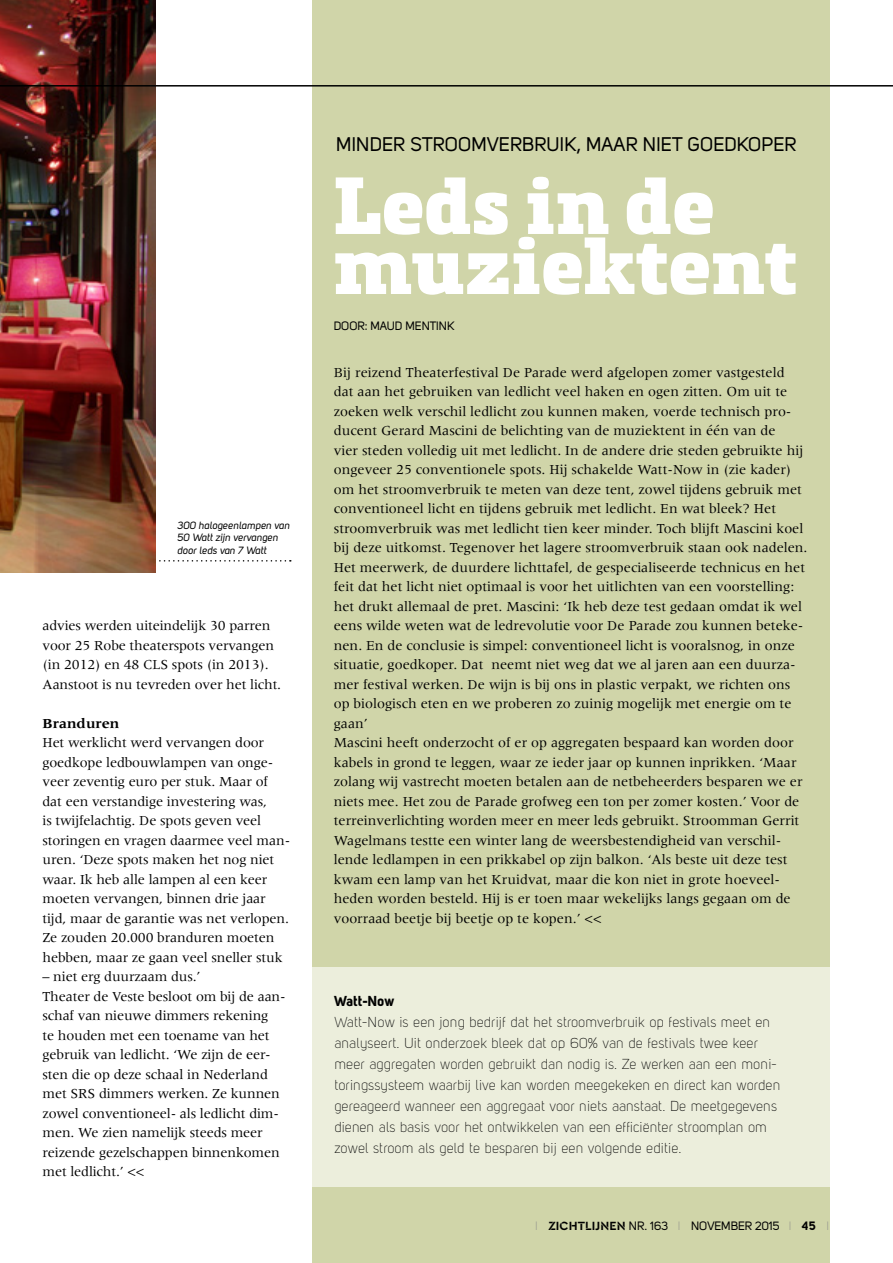
<style>
.page{position:relative;width:893px;height:1263px;background:#fff}
.page>*{position:absolute;margin:0;border:0;box-sizing:border-box;transform-origin:0 0}
.t1{font:900 79.5px/60px "Metronic Slab Pro";color:#fff}
.t2{font:19.5px "Uni Sans Regular";color:#000}
.t3{font:14.25px/19.5px "Meridien";color:#000}
.t4{font:14.25px/21px "Uni Sans Light";letter-spacing:.01em;color:#000}
.t5{font:700 14.25px "Meridien";color:#000}
.t6{font:14.25px "Uni Sans Bold";color:#000}
.t7{font:12px "Uni Sans Regular";letter-spacing:-.01em;color:#000}
.t8{font:10.5px/12.6px "Uni Sans Regular Italic";color:#000}
.s1{font-family:"Uni Sans Light";color:#878787}
.s2{font-family:"Cera Stencil PRO";font-weight:700;font-size:12.45px}
.s3{font-family:"Uni Sans Bold"}
</style>
<div class="page">
<svg style="left:159px;top:560px;width:132px;height:2px"></svg>
<div style="left:312px;top:0;width:517px;height:1263px;background:#d0d5a9"></div>
<img style="left:0;top:0;width:156px;height:572px">
<hr style="left:0;top:85px;width:893px;height:2px;background:#000">
<div style="left:312px;top:967px;width:517px;height:219px;background:#eceedc"></div>
<p class="t8" style="left:177px;top:519px;width:114px">300 halogeenlampen van<br>50 Watt zijn vervangen door leds van 7 Watt</p>
<p class="t3" style="left:43px;top:616px;width:240px">advies werden uiteindelijk 30 parren voor 25 Robe theaterspots vervangen (in 2012) en 48 CLS spots (in 2013).<br>Aanstoot is nu tevreden over het licht.</p>
<p class="t5" style="left:43px;top:715px;width:78px">Branduren</p>
<p class="t3" style="left:43px;top:733px;width:249px">Het werklicht werd vervangen door goedkope ledbouwlampen van onge&shy;veer zeventig euro per stuk. Maar of dat een verstandige investering was,<br>is twijfelachtig. De spots geven veel storingen en vragen daarmee veel man&shy;uren. ‘Deze spots maken het nog niet waar. Ik heb alle lampen al een keer moeten vervangen, binnen drie jaar tijd, maar de garantie was net verlopen.<br>Ze zouden 20.000 branduren moeten hebben, maar ze gaan veel sneller stuk</p>
<p class="t3" style="left:43px;top:967px;width:245px">– niet erg duurzaam dus.’<br>Theater de Veste besloot om bij de aan&shy;schaf van nieuwe dimmers rekening<br>te houden met een toename van het gebruik van ledlicht. ‘We zijn de eer&shy;sten die op deze schaal in Nederland met SRS dimmers werken. Ze kunnen zowel conventioneel- als ledlicht dim&shy;men. We zien namelijk steeds meer reizende gezelschappen binnenkomen met ledlicht.’ &lt;&lt;</p>
<h2 class="t2" style="left:336px;top:133px;width:462px">MINDER STROOMVERBRUIK, MAAR NIET GOEDKOPER</h2>
<h1 class="t1" style="left:333px;top:176px;width:466px">Leds in de muziektent</h1>
<p class="t7" style="left:334px;top:318px;width:122px">DOOR: MAUD MENTINK</p>
<p class="t3" style="left:334px;top:362px;width:475px">Bij reizend Theaterfestival De Parade werd afgelopen zomer vastgesteld dat aan het gebruiken van ledlicht veel haken en ogen zitten. Om uit te zoeken welk verschil ledlicht zou kunnen maken, voerde technisch pro&shy;ducent Gerard Mascini de belichting van de muziektent in één van de<br>vier steden volledig uit met ledlicht. In de andere drie steden gebruikte hij ongeveer 25 conventionele spots. Hij schakelde Watt-Now in (zie kader) om het stroomverbruik te meten van deze tent, zowel tijdens gebruik met conventioneel licht en tijdens gebruik met ledlicht. En wat bleek? Het stroomverbruik was met ledlicht tien keer minder. Toch blijft Mascini koel bij deze uitkomst. Tegenover het lagere stroomverbruik staan ook nadelen.<br>Het meerwerk, de duurdere lichttafel, de gespecialiseerde technicus en het feit dat het licht niet optimaal is voor het uitlichten van een voorstelling: het drukt allemaal de pret. Mascini: ‘Ik heb deze test gedaan omdat ik wel eens wilde weten wat de ledrevolutie voor De Parade zou kunnen beteke&shy;nen. En de conclusie is simpel: conventioneel licht is vooralsnog, in onze situatie, goedkoper. Dat neemt niet weg dat we al jaren aan een duurza&shy;mer festival werken. De wijn is bij ons in plastic verpakt, we richten ons op biologisch eten en we proberen zo zuinig mogelijk met energie om te gaan’<br>Mascini heeft onderzocht of er op aggregaten bespaard kan worden door kabels in grond te leggen, waar ze ieder jaar op kunnen inprikken. ‘Maar zolang wij vastrecht moeten betalen aan de netbeheerders besparen we er niets mee. Het zou de Parade grofweg een ton per zomer kosten.’ Voor de terreinverlichting worden meer en meer leds gebruikt. Stroomman Gerrit Wagelmans testte een winter lang de weersbestendigheid van verschil&shy;lende ledlampen in een prikkabel op zijn balkon. ‘Als beste uit deze test kwam een lamp van het Kruidvat, maar die kon niet in grote hoeveel&shy;heden worden besteld. Hij is er toen maar wekelijks langs gegaan om de voorraad beetje bij beetje op te kopen.’ &lt;&lt;</p>
<p class="t6" style="left:334px;top:992px;width:61px">Watt-Now</p>
<p class="t4" style="left:334px;top:1011px;width:447px">Watt-Now is een jong bedrijf dat het stroomverbruik op festivals meet en analyseert. Uit onderzoek bleek dat op 60% van de festivals twee keer meer aggregaten worden gebruikt dan nodig is. Ze werken aan een moni&shy;toringssysteem waarbij live kan worden meegekeken en direct kan worden gereageerd wanneer een aggregaat voor niets aanstaat. De meetgegevens dienen als basis voor het ontwikkelen van een efficiënter stroomplan om zowel stroom als geld te besparen bij een volgende editie.</p>
<p class="t7" style="left:535px;top:1219px;width:296px"><span class="s1">I</span> <span class="s2">ZICHTLIJNEN</span> NR. 163 <span class="s1">I</span> NOVEMBER 2015 <span class="s1">I</span> <span class="s3">45</span> <span class="s1">I</span></p>
</div>
